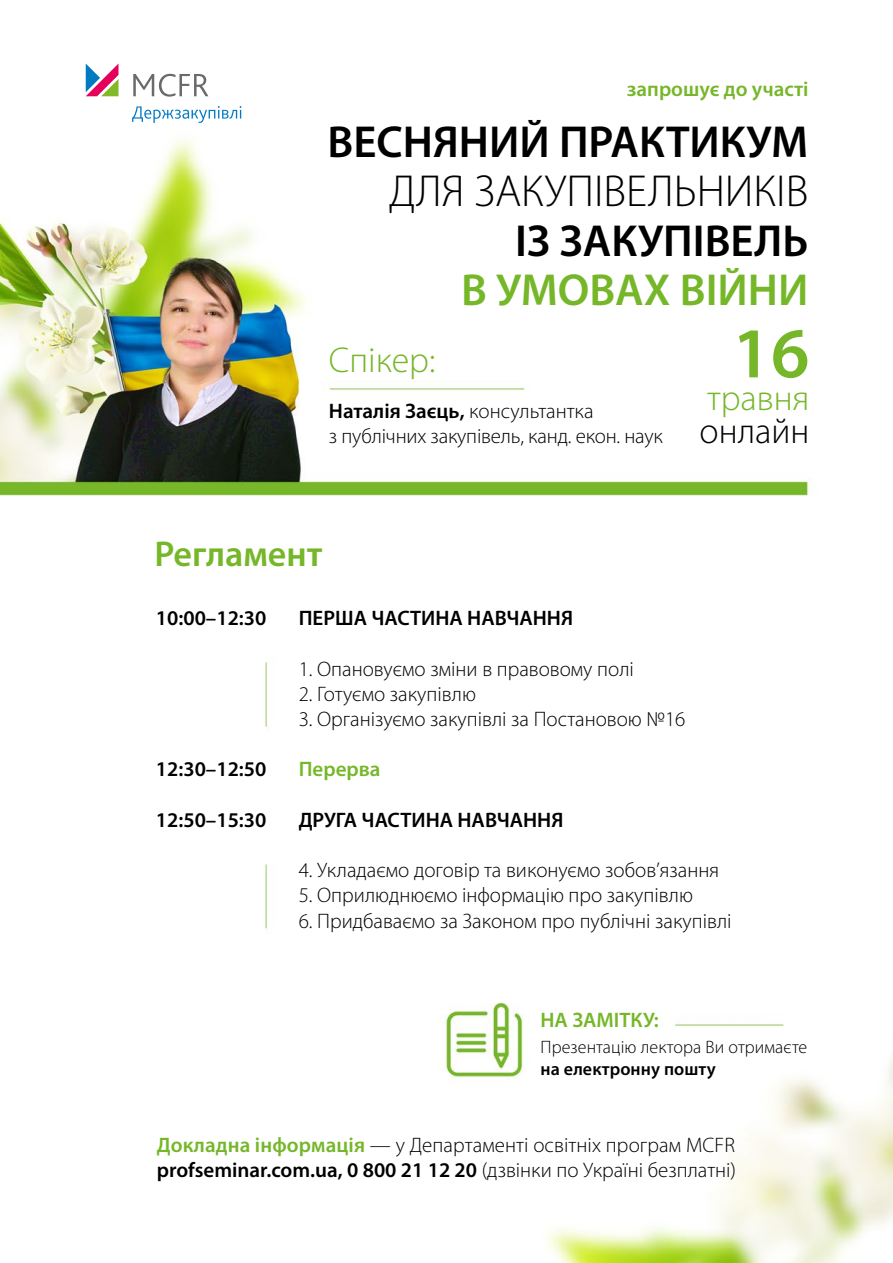
<style>
.page{position:relative;width:893px;height:1263px;background:#fff}
.page>*{position:absolute;margin:0;border:0;box-sizing:border-box;transform-origin:0 0}
.t1{font:600 72px "Myriad Pro";color:#76b729}
.t2{font:600 45px "Myriad Pro";color:#000}
.t3{font:300 45px "Myriad Pro";color:#000}
.t4{font:600 45px "Myriad Pro";color:#76b729}
.t5{font:300 36px "Myriad Pro";color:#76b729}
.t6{font:600 36px "Myriad Pro";color:#76b729}
.t7{font:300 36px "Myriad Pro";color:#000}
.t8{font:300 21px "Myriad Pro";color:#010101}
.t9{font:300 21px/25.2px "Myriad Pro";letter-spacing:-.005em;color:#000}
.t10{font:600 21px "Myriad Pro";color:#010101}
.t11{font:600 21px "Myriad Pro";color:#76b729}
.t12{font:300 18px "Myriad Pro";letter-spacing:.005em;color:#000}
.t13{font:600 18px "Myriad Pro";letter-spacing:.005em;color:#000}
.s1{font-weight:600}
.s2{font-weight:600;color:#76b729}
</style>
<div class="page">
<img style="left:0;top:63px;width:893px;height:1200px">
<svg style="left:133px;top:74px;width:75px;height:23px"></svg>
<svg style="left:86px;top:64px;width:33px;height:32px"></svg>
<svg style="left:132px;top:106px;width:109px;height:17px"></svg>
<p class="t11" style="left:627px;top:77px;width:183px">запрошує до участі</p>
<h2 class="t2" style="left:328px;top:117px;width:482px">ВЕСНЯНИЙ ПРАКТИКУМ</h2>
<h2 class="t3" style="left:389px;top:166px;width:421px">ДЛЯ ЗАКУПІВЕЛЬНИКІВ</h2>
<h2 class="t2" style="left:515px;top:216px;width:295px">ІЗ ЗАКУПІВЕЛЬ</h2>
<h2 class="t4" style="left:461px;top:265px;width:349px">В УМОВАХ ВІЙНИ</h2>
<h3 class="t5" style="left:329px;top:340px;width:108px">Спікер:</h3>
<p class="t9" style="left:329px;top:399px;width:335px"><span class="s1">Наталія Заєць,</span> консультантка<br>з публічних закупівель, канд. екон. наук</p>
<h3 class="t6" style="left:154px;top:534px;width:170px">Регламент</h3>
<h1 class="t1" style="left:732px;top:313px;width:79px">16</h1>
<h3 class="t5" style="left:707px;top:379px;width:104px">травня</h3>
<h3 class="t7" style="left:700px;top:412px;width:111px">онлайн</h3>
<p class="t10" style="left:156px;top:606px;width:112px">10:00–12:30</p>
<p class="t10" style="left:156px;top:758px;width:112px">12:30–12:50</p>
<p class="t10" style="left:156px;top:808px;width:112px">12:50–15:30</p>
<p class="t10" style="left:299px;top:606px;width:276px">ПЕРША ЧАСТИНА НАВЧАННЯ</p>
<p class="t8" style="left:299px;top:657px;width:337px">1. Опановуємо зміни в правовому полі</p>
<p class="t8" style="left:299px;top:682px;width:179px">2. Готуємо закупівлю</p>
<p class="t8" style="left:299px;top:707px;width:388px">3. Організуємо закупівлі за Постановою №16</p>
<p class="t11" style="left:299px;top:758px;width:83px">Перерва</p>
<p class="t10" style="left:299px;top:808px;width:266px">ДРУГА ЧАСТИНА НАВЧАННЯ</p>
<p class="t8" style="left:299px;top:859px;width:422px">4. Укладаємо договір та виконуємо зобов’язання</p>
<p class="t8" style="left:299px;top:884px;width:396px">5. Оприлюднюємо інформацію про закупівлю</p>
<p class="t8" style="left:299px;top:909px;width:434px">6. Придбаваємо за Законом про публічні закупівлі</p>
<p class="t11" style="left:540px;top:1009px;width:120px">НА ЗАМІТКУ:</p>
<p class="t12" style="left:540px;top:1037px;width:268px">Презентацію лектора Ви отримаєте</p>
<p class="t13" style="left:540px;top:1059px;width:177px">на електронну пошту</p>
<p class="t9" style="left:157px;top:1132px;width:581px"><span class="s2">Докладна інформація</span> — у Департаменті освітніх програм MCFR <span class="s1">profseminar.com.ua, 0 800 21 12 20</span> (дзвінки по Україні безплатнi)</p>
</div>
